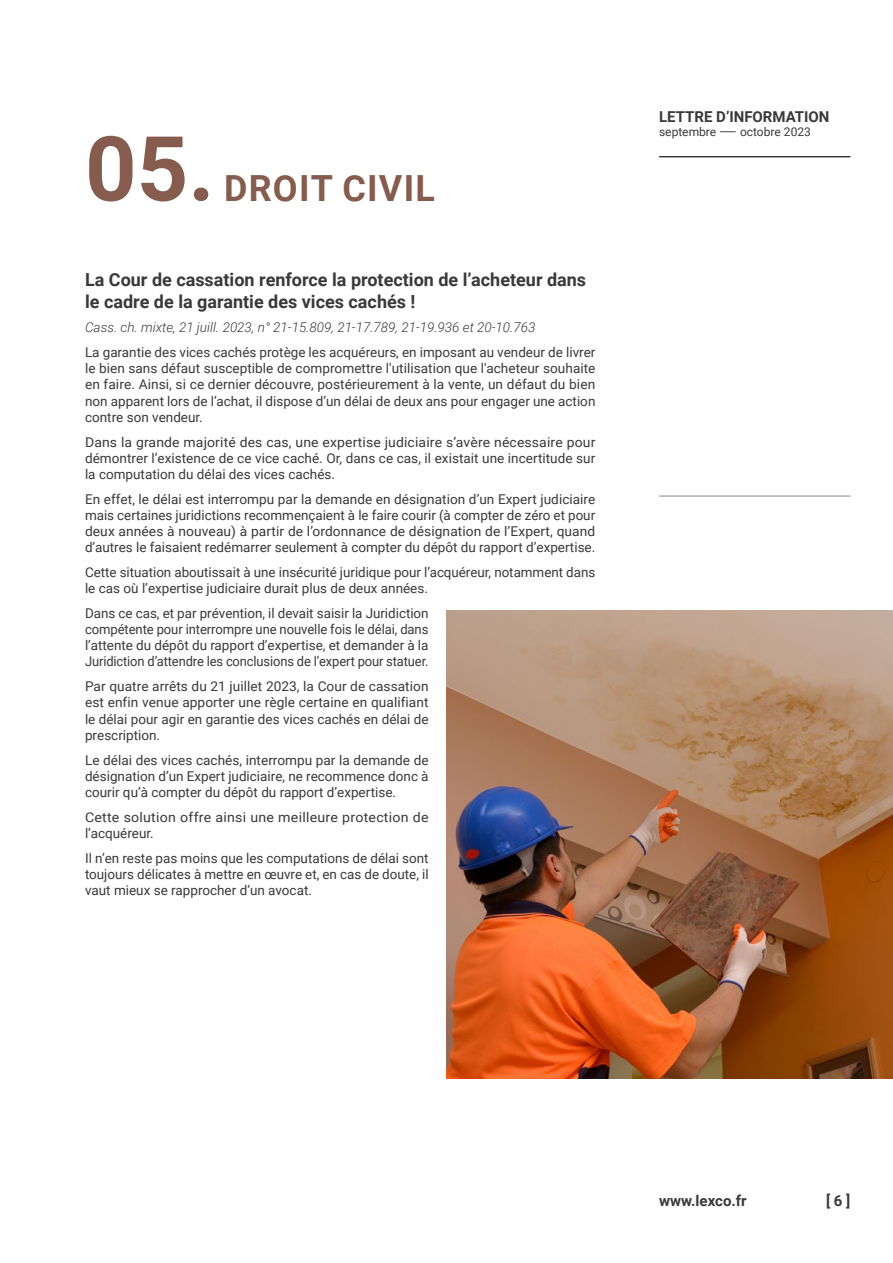
<style>
.page{position:relative;width:893px;height:1263px;background:#fff}
.page>*{position:absolute;margin:0;border:0;box-sizing:border-box;transform-origin:0 0}
.t1{font:700 90px "Roboto";color:#855c4d}
.t2{font:700 36px "Roboto";letter-spacing:.035em;color:#855c4d}
.t3{font:700 18px/21.6px "Roboto";color:#393939}
.t4{font:700 15px "Roboto";color:#393939}
.t5{font:13.5px/16.2px "Roboto";color:#393939;text-align:justify}
.t6{font:13.5px/16.2px "Roboto";color:#393939;text-align:justify;scale:1.04 1}
.t7{font:italic 300 13.5px "Roboto";color:#393939}
.t8{font:13.5px/16.2px "Roboto";color:#393939;scale:1.05 1}
.t9{font:12px "Roboto";color:#393939}
</style>
<div class="page">
<img style="left:446px;top:610px;width:447px;height:468px">
<hr style="left:659px;top:156px;width:191px;height:1px;background:#000">
<hr style="left:659px;top:495px;width:191px;height:2px;background:#939393">
<h1 class="t1" style="left:85px;top:106px;width:131px">05.</h1>
<h2 class="t2" style="left:224px;top:163px;width:212px">DROIT CIVIL</h2>
<h3 class="t3" style="left:85px;top:268px;width:503px">La Cour de cassation renforce la protection de l’acheteur dans le cadre de la garantie des vices cachés !</h3>
<p class="t7" style="left:85px;top:318px;width:452px">Cass. ch. mixte, 21 juill. 2023, n° 21-15.809, 21-17.789, 21-19.936 et 20-10.763</p>
<p class="t5" style="left:85px;top:344px;width:512px">La garantie des vices cachés protège les acquéreurs, en imposant au vendeur de livrer le bien sans défaut susceptible de compromettre l'utilisation que l'acheteur souhaite en faire. Ainsi, si ce dernier découvre, postérieurement à la vente, un défaut du bien non apparent lors de l’achat, il dispose d’un délai de deux ans pour engager une action contre son vendeur.</p>
<p class="t6" style="left:85px;top:433px;width:492px">Dans la grande majorité des cas, une expertise judiciaire s’avère nécessaire pour démontrer l’existence de ce vice caché. Or, dans ce cas, il existait une incertitude sur la computation du délai des vices cachés.</p>
<p class="t5" style="left:85px;top:490px;width:512px">En effet, le délai est interrompu par la demande en désignation d’un Expert judiciaire mais certaines juridictions recommençaient à le faire courir (à compter de zéro et pour deux années à nouveau) à partir de l’ordonnance de désignation de l’Expert, quand d’autres le faisaient redémarrer seulement à compter du dépôt du rapport d’expertise.</p>
<p class="t5" style="left:85px;top:564px;width:512px">Cette situation aboutissait à une insécurité juridique pour l’acquéreur, notamment dans le cas où l’expertise judiciaire durait plus de deux années.</p>
<p class="t5" style="left:85px;top:604px;width:345px">Dans ce cas, et par prévention, il devait saisir la Juridiction compétente pour interrompre une nouvelle fois le délai, dans l’attente du dépôt du rapport d’expertise, et demander à la Juridiction d’attendre les conclusions de l’expert pour statuer.</p>
<p class="t5" style="left:85px;top:678px;width:345px">Par quatre arrêts du 21 juillet 2023, la Cour de cassation est enfin venue apporter une règle certaine en qualifiant le délai pour agir en garantie des vices cachés en délai de prescription.</p>
<p class="t5" style="left:85px;top:751px;width:345px">Le délai des vices cachés, interrompu par la demande de désignation d’un Expert judiciaire, ne recommence donc à courir qu’à compter du dépôt du rapport d’expertise.</p>
<p class="t8" style="left:85px;top:808px;width:329px">Cette solution offre ainsi une meilleure protection de l’acquéreur.</p>
<p class="t5" style="left:85px;top:849px;width:345px">Il n’en reste pas moins que les computations de délai sont toujours délicates à mettre en œuvre et, en cas de doute, il vaut mieux se rapprocher d’un avocat.</p>
<p class="t4" style="left:659px;top:106px;width:172px">LETTRE D’INFORMATION</p>
<p class="t9" style="left:659px;top:124px;width:153px">septembre ⸺ octobre 2023</p>
<p class="t4" style="left:659px;top:1190px;width:89px">www.lexco.fr</p>
<p class="t4" style="left:826px;top:1190px;width:26px">[ 6 ]</p>
</div>
